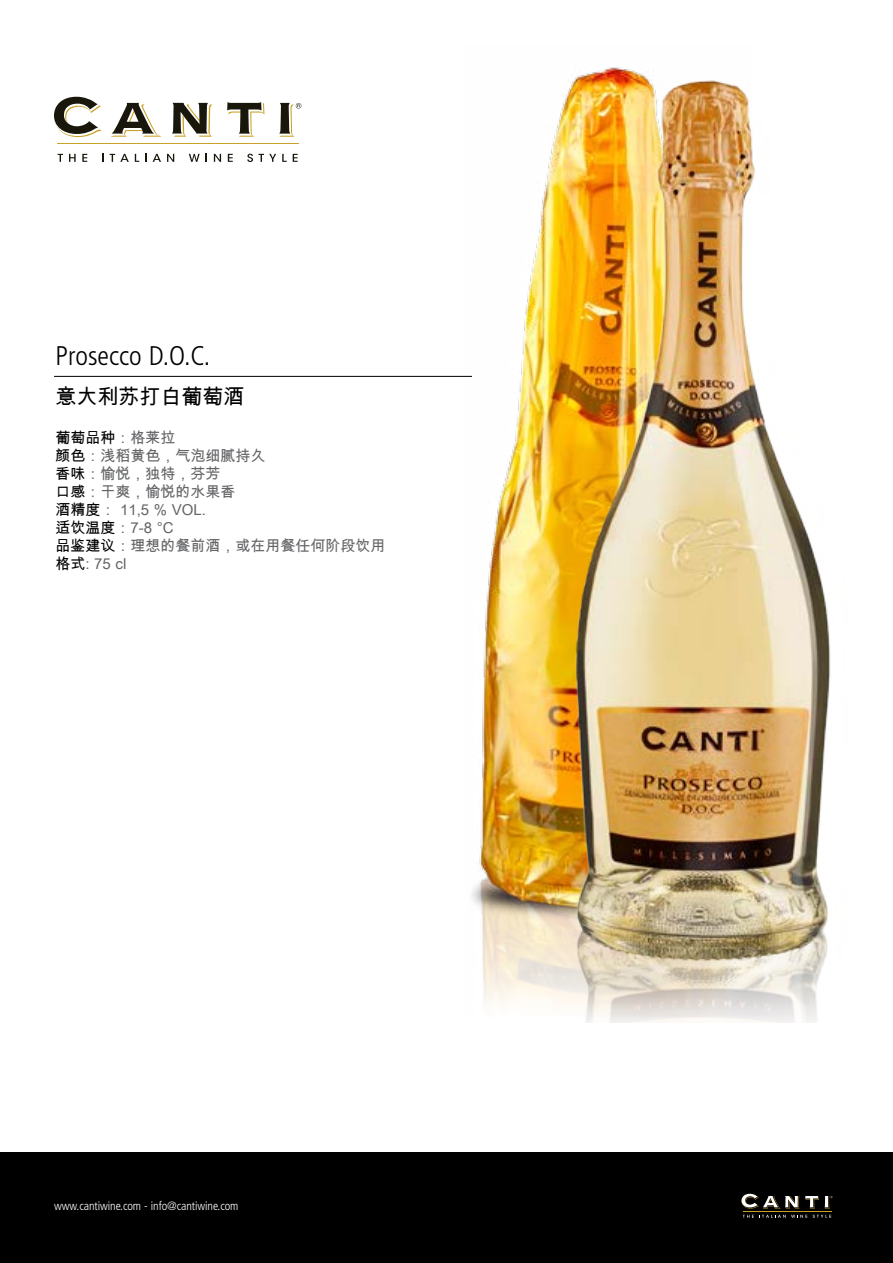
<style>
.page{position:relative;width:893px;height:1263px;background:#fff}
.page>*{position:absolute;margin:0;border:0;box-sizing:border-box;transform-origin:0 0}
.t1{font:300 condensed 27px "Frutiger LT Std";color:#000}
.t2{font:21px "Arial Unicode MS";color:#000}
.t3{font:15px/18px "Arial Unicode MS";color:#636466}
.t4{font:300 condensed 12px "Frutiger LT Std";letter-spacing:-.005em;color:#fff}
.s1{color:#000}
</style>
<div class="page">
<div style="left:0;top:1152px;width:893px;height:111px;background:#000"></div>
<hr style="left:57px;top:143px;width:241px;height:1px;background:#c9a228">
<svg style="left:58px;top:154px;width:5px;height:8px"></svg>
<svg style="left:69px;top:154px;width:7px;height:8px"></svg>
<svg style="left:82px;top:154px;width:5px;height:8px"></svg>
<svg style="left:102px;top:154px;width:2px;height:8px"></svg>
<svg style="left:110px;top:154px;width:19px;height:8px"></svg>
<svg style="left:135px;top:154px;width:4px;height:8px"></svg>
<svg style="left:145px;top:154px;width:2px;height:8px"></svg>
<svg style="left:153px;top:154px;width:8px;height:8px"></svg>
<svg style="left:167px;top:154px;width:7px;height:8px"></svg>
<svg style="left:189px;top:154px;width:11px;height:8px"></svg>
<svg style="left:214px;top:154px;width:7px;height:8px"></svg>
<svg style="left:228px;top:154px;width:5px;height:8px"></svg>
<svg style="left:247px;top:154px;width:6px;height:8px"></svg>
<svg style="left:259px;top:154px;width:17px;height:8px"></svg>
<svg style="left:282px;top:154px;width:5px;height:8px"></svg>
<svg style="left:293px;top:154px;width:5px;height:8px"></svg>
<svg style="left:110px;top:103px;width:52px;height:34px"></svg>
<svg style="left:54px;top:97px;width:48px;height:40px"></svg>
<svg style="left:227px;top:102px;width:37px;height:35px"></svg>
<svg style="left:172px;top:103px;width:40px;height:34px"></svg>
<svg style="left:279px;top:103px;width:22px;height:34px"></svg>
<hr style="left:743px;top:1211px;width:88px;height:1px;background:#c9a228">
<svg style="left:743px;top:1215px;width:64px;height:3px"></svg>
<svg style="left:813px;top:1215px;width:18px;height:3px"></svg>
<svg style="left:741px;top:1194px;width:92px;height:14px"></svg>
<img style="left:463px;top:67px;width:179px;height:937px">
<img style="left:534px;top:74px;width:297px;height:949px">
<hr style="left:54px;top:376px;width:418px;height:1px;background:#000">
<h1 class="t1" style="left:56px;top:341px;width:156px">Prosecco D.O.C.</h1>
<h2 class="t2" style="left:56px;top:381px;width:190px">意大利苏打白葡萄酒</h2>
<p class="t3" style="left:56px;top:428px;width:331px"><span class="s1">葡萄品种</span>：格莱拉<br><span class="s1">颜色</span>：浅稻黄色，气泡细腻持久<br><span class="s1">香味</span>：愉悦，独特，芬芳<br><span class="s1">口感</span>：干爽，愉悦的水果香<br><span class="s1">酒精度</span>： 11,5 % VOL.<br><span class="s1">适饮温度</span>：7-8 °C<br><span class="s1">品鉴建议</span>：理想的餐前酒，或在用餐任何阶段饮用<span class="s1">格式</span>: 75 cl</p>
<p class="t4" style="left:54px;top:1199px;width:186px">www.cantiwine.com - info@cantiwine.com</p>
</div>
